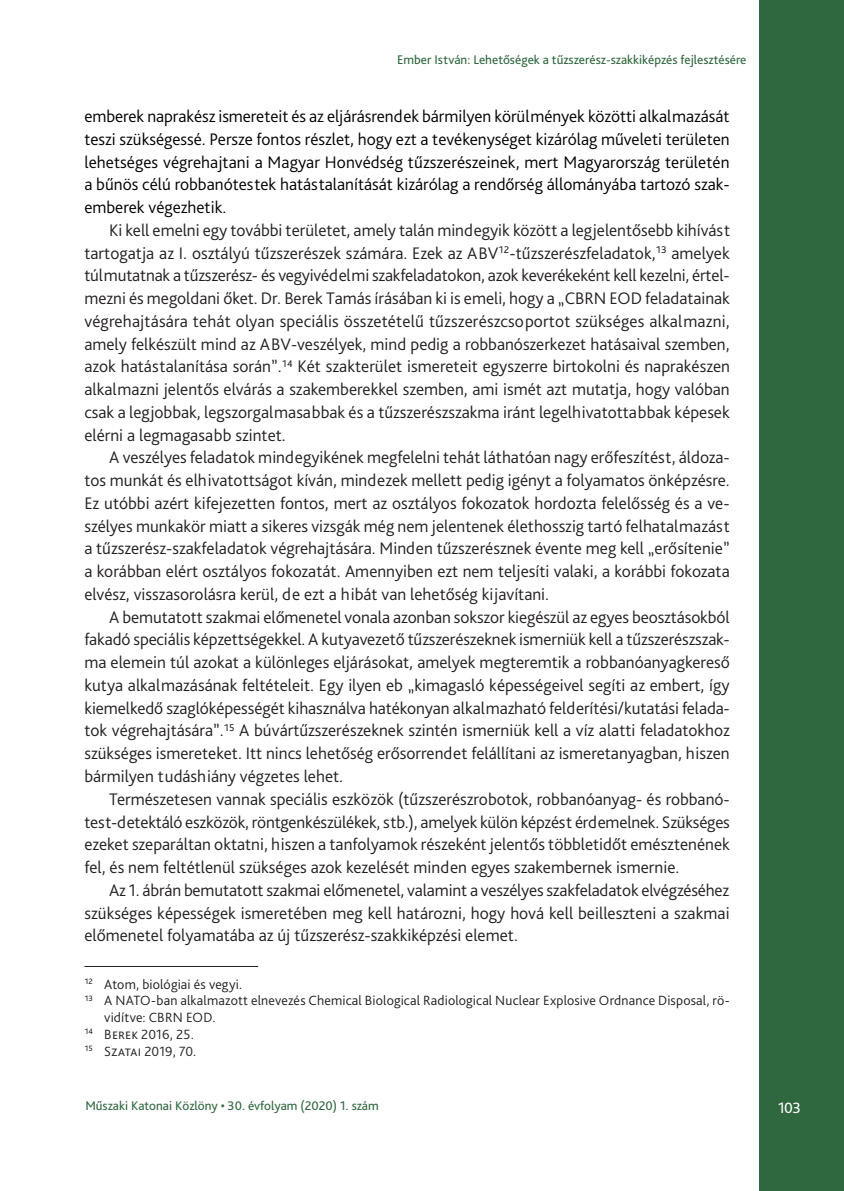
<style>
.page{position:relative;width:844px;height:1191px;background:#fff}
.page>*{position:absolute;margin:0;border:0;box-sizing:border-box;transform-origin:0 0}
.Szöveg{font:300 17.5px/22.8px "Bliss Pro";color:#231f20;text-align:justify}
.Szöveg_1st___3_mm{font:300 17.5px/22.8px "Bliss Pro";letter-spacing:.005em;color:#000;text-align:justify}
.t1{font:15.75px "Bliss Pro";color:#fff}
.Lábjegyzet{font:300 14px/16.8px "Bliss Pro";letter-spacing:.01em;color:#231f20}
.t2{font:13.12px "Bliss Pro";color:#2f673f}
</style>
<div class="page">
<div style="left:759px;top:0;width:84px;height:1191px;background:#2f673f"></div>
<hr style="left:84px;top:966px;width:174px;height:1px;background:#231f20">
<p class="t2" style="left:397px;top:51px;width:350px">Ember István: Lehetőségek a tűzszerész-szakkiképzés fejlesztésére</p>
<p class="Szöveg_1st___3_mm" style="left:84px;top:104px;width:646px">emberek naprakész ismereteit és az eljárásrendek bármilyen körülmények közötti alkalmazását teszi szükségessé. Persze fontos részlet, hogy ezt a tevékenységet kizárólag műveleti területen lehetséges végrehajtani a Magyar Honvédség tűzszerészeinek, mert Magyarország területén a bűnös célú robbanótestek hatástalanítását kizárólag a rendőrség állományába tartozó szak&shy;emberek végezhetik.</p>
<p class="Szöveg" style="left:84px;top:218px;width:647px;text-indent:25px">Ki kell emelni egy további területet, amely talán mindegyik között a legjelentősebb kihívást tartogatja az I. osztályú tűzszerészek számára. Ezek az ABV<sup>12</sup>-tűzszerészfeladatok,<sup>13</sup> amelyek túlmutatnak a tűzszerész- és vegyivédelmi szakfeladatokon, azok keverékeként kell kezelni, értel&shy;mezni és megoldani őket. Dr. Berek Tamás írásában ki is emeli, hogy a „CBRN EOD feladatainak végrehajtására tehát olyan speciális összetételű tűzszerészcsoportot szükséges alkalmazni, amely felkészült mind az ABV-veszélyek, mind pedig a robbanószerkezet hatásaival szemben, azok hatástalanítása során”.<sup>14</sup> Két szakterület ismereteit egyszerre birtokolni és naprakészen alkalmazni jelentős elvárás a szakemberekkel szemben, ami ismét azt mutatja, hogy valóban csak a legjobbak, legszorgalmasabbak és a tűzszerészszakma iránt legelhivatottabbak képesek elérni a legmagasabb szintet.</p>
<p class="Szöveg" style="left:84px;top:446px;width:646px;text-indent:25px">A veszélyes feladatok mindegyikének megfelelni tehát láthatóan nagy erőfeszítést, áldoza&shy;tos munkát és elhivatottságot kíván, mindezek mellett pedig igényt a folyamatos önképzésre.<br>Ez utóbbi azért kifejezetten fontos, mert az osztályos fokozatok hordozta felelősség és a ve&shy;szélyes munkakör miatt a sikeres vizsgák még nem jelentenek élethosszig tartó felhatalmazást a tűzszerész-szakfeladatok végrehajtására. Minden tűzszerésznek évente meg kell „erősítenie” a korábban elért osztályos fokozatát. Amennyiben ezt nem teljesíti valaki, a korábbi fokozata elvész, visszasorolásra kerül, de ezt a hibát van lehetőség kijavítani.</p>
<p class="Szöveg" style="left:84px;top:605px;width:646px;text-indent:25px">A bemutatott szakmai előmenetel vonala azonban sokszor kiegészül az egyes beosztásokból fakadó speciális képzettségekkel. A kutyavezető tűzszerészeknek ismerniük kell a tűzszerészszak&shy;ma elemein túl azokat a különleges eljárásokat, amelyek megteremtik a robbanóanyagkereső kutya alkalmazásának feltételeit. Egy ilyen eb „kimagasló képességeivel segíti az embert, így kiemelkedő szaglóképességét kihasználva hatékonyan alkalmazható felderítési/kutatási felada&shy;tok végrehajtására”.<sup>15</sup> A búvártűzszerészeknek szintén ismerniük kell a víz alatti feladatokhoz szükséges ismereteket. Itt nincs lehetőség erősorrendet felállítani az ismeretanyagban, hiszen bármilyen tudáshiány végzetes lehet.</p>
<p class="Szöveg" style="left:84px;top:787px;width:647px;text-indent:25px">Természetesen vannak speciális eszközök (tűzszerészrobotok, robbanóanyag- és robbanó&shy;test-detektáló eszközök, röntgenkészülékek, stb.), amelyek külön képzést érdemelnek. Szükséges ezeket szeparáltan oktatni, hiszen a tanfolyamok részeként jelentős többletidőt emésztenének fel, és nem feltétlenül szükséges azok kezelését minden egyes szakembernek ismernie.</p>
<p class="Szöveg" style="left:84px;top:878px;width:646px;text-indent:25px">Az 1. ábrán bemutatott szakmai előmenetel, valamint a veszélyes szakfeladatok elvégzéséhez szükséges képességek ismeretében meg kell határozni, hogy hová kell beilleszteni a szakmai előmenetel folyamatába az új tűzszerész-szakkiképzési elemet.</p>
<p class="Lábjegyzet" style="left:84px;top:975px;width:159px"><sup>12</sup> Atom, biológiai és vegyi.</p>
<p class="Lábjegyzet" style="left:104px;top:992px;width:627px;text-indent:-20px"><sup>13</sup> A NATO-ban alkalmazott elnevezés Chemical Biological Radiological Nuclear Explosive Ordnance Disposal, rö&shy;vidítve: CBRN EOD.</p>
<p class="Lábjegyzet" style="left:84px;top:1025px;width:111px"><sup>14</sup> Berek 2016, 25.</p>
<p class="Lábjegyzet" style="left:84px;top:1042px;width:113px"><sup>15</sup> Szatai 2019, 70.</p>
<p class="t2" style="left:85px;top:1098px;width:295px">Műszaki Katonai Közlöny • 30. évfolyam (2020) 1. szám</p>
<p class="t1" style="left:777px;top:1098px;width:24px">103</p>
</div>
